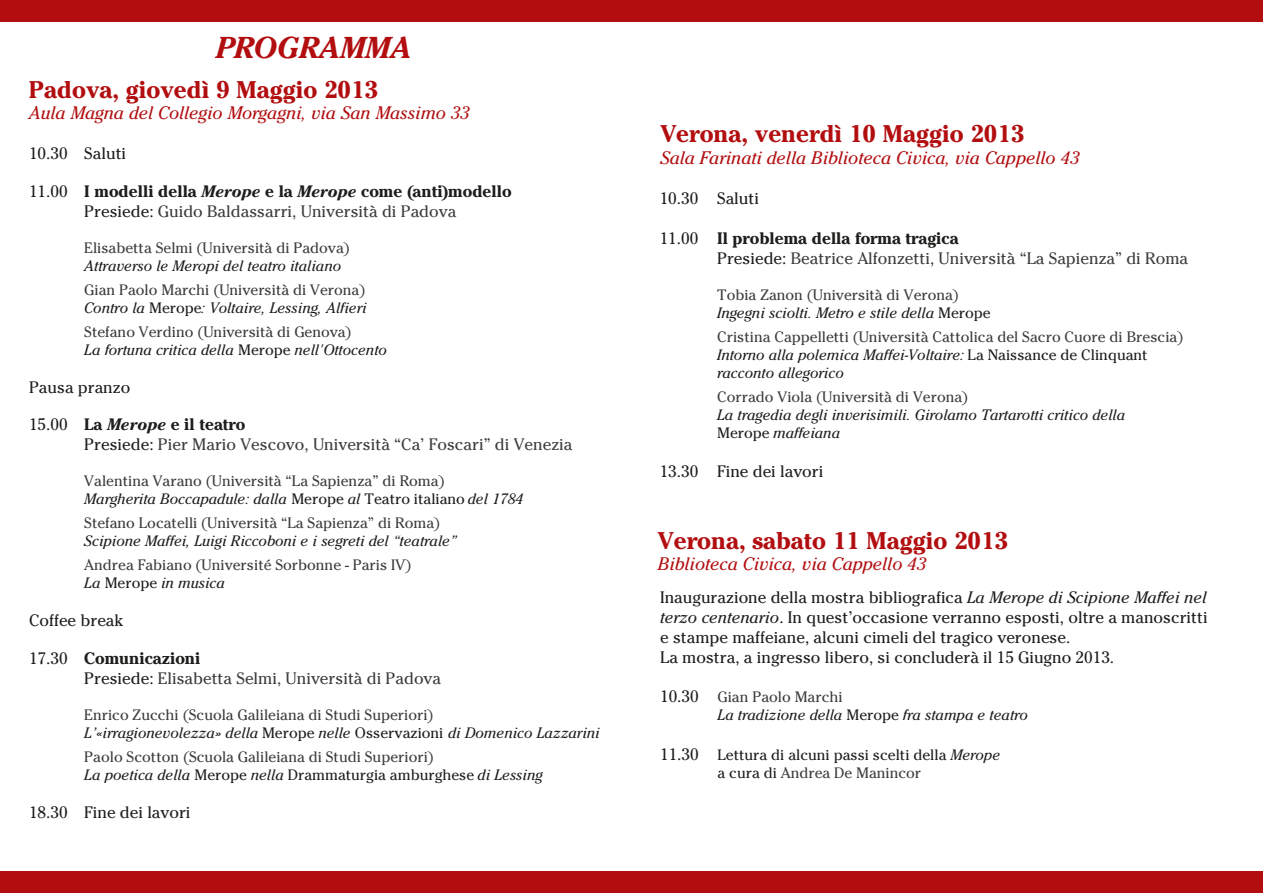
<style>
.page{position:relative;width:1263px;height:893px;background:#fff}
.page>*{position:absolute;margin:0;border:0;box-sizing:border-box;transform-origin:0 0}
.t1{font:italic 700 30px "Cheltenham";color:#b20e10}
.t2{font:700 24px "Cheltenham";color:#b20e10}
.t3{font:italic 18px "Cheltenham";color:#b20e10}
.t4{font:16.5px/19.8px "Cheltenham";color:#3c3c3b}
.t5{font:16.5px/19.8px "Cheltenham";color:#1d1d1b}
.t6{font:15px/18px "Cheltenham";color:#3c3c3b}
.t7{font:italic 15px/18px "Cheltenham";color:#1d1d1b}
.t8{font:15px/18px "Cheltenham";color:#1d1d1b}
.s1{color:#1d1d1b}
.s2{font-weight:700;color:#1d1d1b}
.s3{font-weight:700;font-style:italic;color:#1d1d1b}
.s4{font-style:italic;color:#1d1d1b}
.s5{font-style:normal;color:#3c3c3b}
.s6{font-style:normal}
.s7{font-style:italic}
.s8{font-style:normal;font-size:16.5px}
.s9{color:#3c3c3b}
</style>
<div class="page">
<div style="left:0;top:872px;width:1263px;height:21px;background:#b20e10"></div>
<div style="left:0;top:0;width:1263px;height:21px;background:#b20e10"></div>
<h1 class="t1" style="left:216px;top:30px;width:197px">PROGRAMMA</h1>
<h2 class="t2" style="left:29px;top:75px;width:350px">Padova, giovedì 9 Maggio 2013</h2>
<p class="t3" style="left:29px;top:102px;width:442px">Aula Magna del Collegio Morgagni, via San Massimo 33</p>
<p class="t5" style="left:29px;top:144px;width:99px">10.30 Saluti</p>
<p class="t4" style="left:29px;top:182px;width:484px;text-align:center"><span class="s1">11.00</span> <span class="s2">I modelli della</span> <span class="s3">Merope</span> <span class="s2">e la</span> <span class="s3">Merope</span> <span class="s2">come (anti)modello<br></span><span class="s1">Presiede:</span> Guido Baldassarri, Università di Padova</p>
<p class="t6" style="left:84px;top:239px;width:267px">Elisabetta Selmi (Università di Padova)</p>
<p class="t7" style="left:84px;top:257px;width:258px">Attraverso le Meropi del teatro italiano</p>
<p class="t6" style="left:84px;top:281px;width:284px">Gian Paolo Marchi (Università di Verona)<br><span class="s4">Contro la</span> <span class="s1">Merope</span><span class="s4">: Voltaire, Lessing, Alfieri</span></p>
<p class="t7" style="left:84px;top:323px;width:304px"><span class="s5">Stefano Verdino (Università di Genova)<br></span>La fortuna critica della <span class="s6">Merope</span> nell'Ottocento</p>
<p class="t5" style="left:29px;top:377px;width:103px">Pausa pranzo</p>
<p class="t4" style="left:84px;top:415px;width:490px;text-indent:-55px"><span class="s1">15.00</span> <span class="s2">La</span> <span class="s3">Merope</span> <span class="s2">e il teatro<br></span><span class="s1">Presiede:</span> Pier Mario Vescovo, Università “Ca’ Foscari” di Venezia</p>
<p class="t6" style="left:84px;top:472px;width:440px">Valentina Varano (Università “La Sapienza” di Roma)<br><span class="s4">Margherita Boccapadule: dalla</span> <span class="s1">Merope</span> <span class="s4">al</span> <span class="s1">Teatro italiano</span> <span class="s4">del 1784</span></p>
<p class="t6" style="left:84px;top:514px;width:357px">Stefano Locatelli (Università “La Sapienza” di Roma)</p>
<p class="t7" style="left:84px;top:532px;width:374px">Scipione Maffei, Luigi Riccoboni e i segreti del “teatrale”</p>
<p class="t6" style="left:84px;top:556px;width:329px">Andrea Fabiano (Université Sorbonne - Paris IV)<br><span class="s4">La</span> <span class="s1">Merope</span> <span class="s4">in musica</span></p>
<p class="t5" style="left:29px;top:611px;width:96px">Coffee break</p>
<p class="t4" style="left:84px;top:648px;width:358px;text-indent:-55px"><span class="s1">17.30</span> <span class="s2">Comunicazioni<br></span><span class="s1">Presiede:</span> Elisabetta Selmi, Università di Padova</p>
<p class="t7" style="left:84px;top:705px;width:517px"><span class="s5">Enrico Zucchi (Scuola Galileiana di Studi Superiori)<br></span>L’«irragionevolezza» della <span class="s6">Merope</span> nelle <span class="s6">Osservazioni</span> di Domenico Lazzarini</p>
<p class="t6" style="left:84px;top:748px;width:460px">Paolo Scotton (Scuola Galileiana di Studi Superiori)<br><span class="s4">La poetica della</span> <span class="s1">Merope</span> <span class="s4">nella</span> <span class="s1">Drammaturgia amburghese</span> <span class="s4">di Lessing</span></p>
<p class="t5" style="left:29px;top:802px;width:163px">18.30 Fine dei lavori</p>
<h2 class="t2" style="left:660px;top:119px;width:365px">Verona, venerdì 10 Maggio 2013</h2>
<p class="t3" style="left:660px;top:147px;width:421px">Sala Farinati della Biblioteca Civica, via Cappello 43</p>
<p class="t5" style="left:660px;top:189px;width:101px">10.30 Saluti</p>
<p class="t4" style="left:717px;top:228px;width:472px;text-indent:-57px"><span class="s1">11.00</span> <span class="s2">Il problema della forma tragica<br></span><span class="s1">Presiede:</span> Beatrice Alfonzetti, Università “La Sapienza” di Roma</p>
<p class="t7" style="left:717px;top:285px;width:275px"><span class="s5">Tobia Zanon (Università di Verona)<br></span>Ingegni sciolti. Metro e stile della <span class="s6">Merope</span></p>
<p class="t6" style="left:717px;top:327px;width:468px">Cristina Cappelletti (Università Cattolica del Sacro Cuore di Brescia)<br><span class="s4">Intorno alla polemica Maffei-Voltaire:</span> <span class="s1">La Naissance de Clinquant </span><span class="s4">racconto allegorico</span></p>
<p class="t6" style="left:717px;top:387px;width:253px">Corrado Viola (Università di Verona)</p>
<p class="t7" style="left:717px;top:405px;width:410px">La tragedia degli inverisimili. Girolamo Tartarotti critico della<br><span class="s6">Merope</span> maffeiana</p>
<p class="t5" style="left:660px;top:462px;width:165px">13.30 Fine dei lavori</p>
<h2 class="t2" style="left:658px;top:526px;width:351px">Verona, sabato 11 Maggio 2013</h2>
<p class="t3" style="left:658px;top:554px;width:270px">Biblioteca Civica, via Cappello 43</p>
<p class="t5" style="left:660px;top:588px;width:549px">Inaugurazione della mostra bibliografica <span class="s7">La Merope di Scipione Maffei nel terzo centenario</span>. In quest’occasione verranno esposti, oltre a manoscritti e stampe maffeiane, alcuni cimeli del tragico veronese.<br>La mostra, a ingresso libero, si concluderà il 15 Giugno 2013.</p>
<p class="t7" style="left:717px;top:688px;width:312px;text-indent:-57px"><span class="s8">10.30</span> <span class="s5">Gian Paolo Marchi<br></span>La tradizione della <span class="s6">Merope</span> fra stampa e teatro</p>
<p class="t5" style="left:660px;top:744px;width:40px">11.30</p>
<p class="t8" style="left:717px;top:746px;width:284px">Lettura di alcuni passi scelti della <span class="s7">Merope </span>a cura di <span class="s9">Andrea De Manincor</span></p>
</div>
